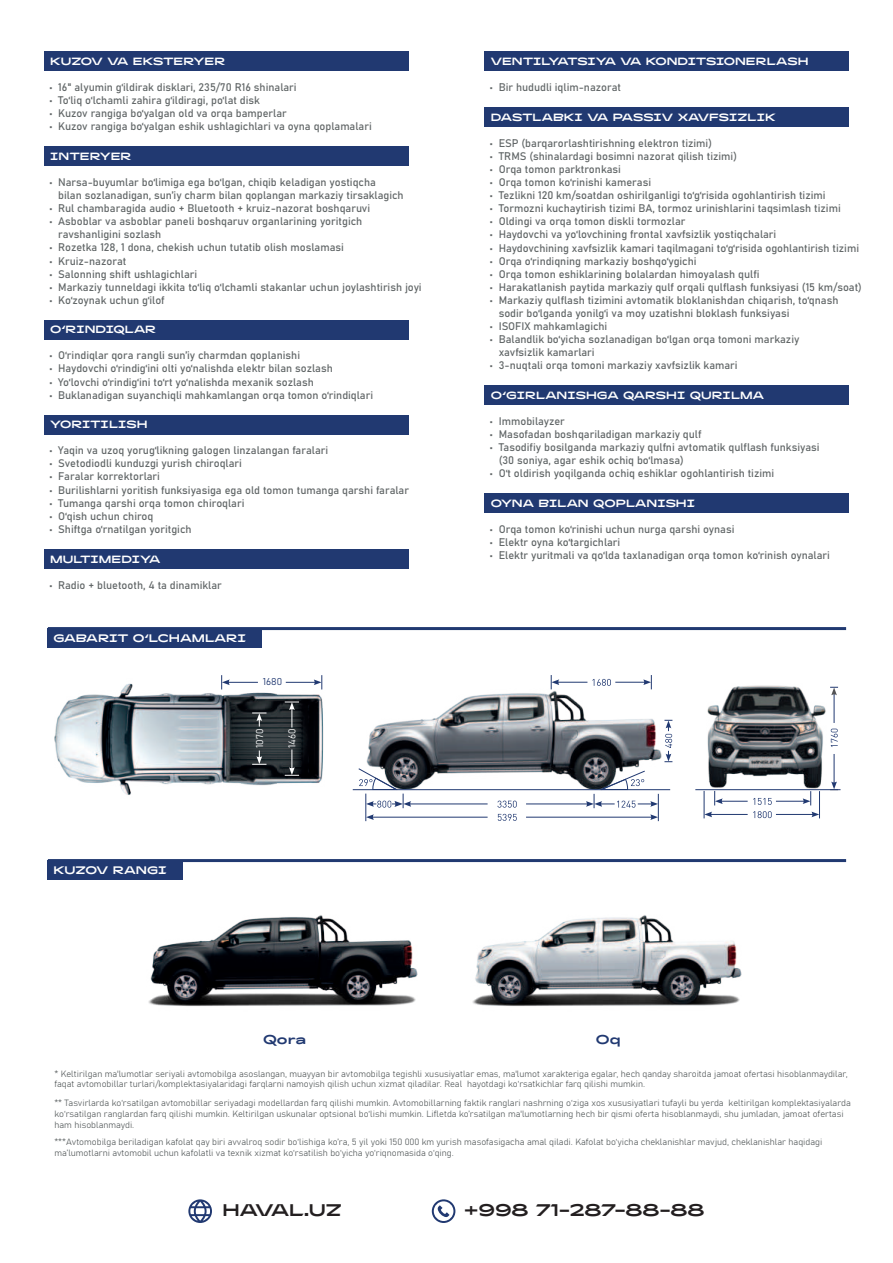
<style>
.page{position:relative;width:893px;height:1263px;background:#fff}
.page>*{position:absolute;margin:0;border:0;box-sizing:border-box;transform-origin:0 0}
.t1{font:500 16.8px "Haval";color:#231f20}
.t2{font:500 12.9px "Haval";color:#213971}
.t3{font:10.95px/13px "Bahnschrift";color:#626768}
.t4{font:500 10.95px "Haval";color:#fff}
.t5{font:500 10.5px "Haval";color:#fff}
.t6{font:9.75px "Bahnschrift";color:#fff}
.t7{font:9.75px "Bahnschrift";color:#213971}
.t8{font:9px/10.8px "Bahnschrift";color:#626768}
</style>
<div class="page">
<div style="left:47px;top:860px;width:136px;height:19px;background:#213971"></div>
<hr style="left:48px;top:859px;width:798px;height:3px;background:#213971">
<img style="left:135px;top:859px;width:300px;height:147px">
<img style="left:458px;top:859px;width:300px;height:147px">
<div style="left:485px;top:52px;width:364px;height:19px;background:#213971"></div>
<div style="left:485px;top:108px;width:364px;height:19px;background:#213971"></div>
<div style="left:485px;top:386px;width:364px;height:19px;background:#213971"></div>
<div style="left:44px;top:52px;width:364px;height:19px;background:#213971"></div>
<div style="left:44px;top:147px;width:364px;height:19px;background:#213971"></div>
<div style="left:44px;top:320px;width:364px;height:19px;background:#213971"></div>
<div style="left:44px;top:549px;width:364px;height:19px;background:#213971"></div>
<div style="left:485px;top:494px;width:364px;height:19px;background:#213971"></div>
<div style="left:44px;top:415px;width:364px;height:19px;background:#213971"></div>
<div style="left:47px;top:628px;width:215px;height:20px;background:#213971"></div>
<hr style="left:48px;top:627px;width:798px;height:3px;background:#213971">
<img style="left:349px;top:627px;width:332px;height:195px">
<img style="left:670px;top:660px;width:171px;height:145px">
<hr style="left:526px;top:817px;width:126px;height:1px;background:#213971">
<hr style="left:526px;top:804px;width:62px;height:1px;background:#213971">
<hr style="left:409px;top:804px;width:79px;height:1px;background:#213971">
<hr style="left:615px;top:682px;width:30px;height:1px;background:#213971">
<hr style="left:557px;top:682px;width:30px;height:1px;background:#213971">
<hr style="left:372px;top:817px;width:116px;height:1px;background:#213971">
<svg style="left:498px;top:814px;width:19px;height:7px"></svg>
<svg style="left:497px;top:801px;width:20px;height:7px"></svg>
<svg style="left:592px;top:679px;width:19px;height:7px"></svg>
<svg style="left:551px;top:675px;width:8px;height:14px"></svg>
<svg style="left:643px;top:675px;width:9px;height:14px"></svg>
<svg style="left:664px;top:720px;width:8px;height:42px"></svg>
<hr style="left:353px;top:789px;width:317px;height:1px;background:#213971">
<svg style="left:358px;top:768px;width:53px;height:53px"></svg>
<svg style="left:586px;top:770px;width:73px;height:51px"></svg>
<hr style="left:834px;top:693px;width:1px;height:30px;background:#213971">
<hr style="left:834px;top:754px;width:1px;height:30px;background:#213971">
<svg style="left:831px;top:729px;width:7px;height:18px"></svg>
<svg style="left:830px;top:687px;width:8px;height:8px"></svg>
<svg style="left:830px;top:781px;width:8px;height:8px"></svg>
<svg style="left:704px;top:791px;width:116px;height:27px"></svg>
<hr style="left:695px;top:789px;width:145px;height:1px;background:#213971">
<img style="left:54px;top:681px;width:270px;height:114px">
<hr style="left:286px;top:682px;width:30px;height:1px;background:#213971">
<hr style="left:227px;top:682px;width:31px;height:1px;background:#213971">
<svg style="left:221px;top:675px;width:9px;height:14px"></svg>
<svg style="left:314px;top:675px;width:9px;height:14px"></svg>
<svg style="left:285px;top:749px;width:14px;height:27px"></svg>
<svg style="left:285px;top:702px;width:14px;height:25px"></svg>
<svg style="left:252px;top:750px;width:14px;height:15px"></svg>
<svg style="left:252px;top:713px;width:14px;height:13px"></svg>
<svg style="left:188px;top:1199px;width:24px;height:24px"></svg>
<svg style="left:432px;top:1199px;width:23px;height:24px"></svg>
<p class="t5" style="left:50px;top:58px;width:177px">KUZOV VA EKSTERYER</p>
<p class="t3" style="left:49px;top:81px;width:324px">ï 16" alyumin gëildirak disklari, 235/70 R16 shinalari<br>ï Toëliq oëlchamli zahira gëildiragi, poëlat disk<br>ï Kuzov rangiga boëyalgan old va orqa bamperlar<br>ï Kuzov rangiga boëyalgan eshik ushlagichlari va oyna qoplamalari</p>
<p class="t5" style="left:50px;top:152px;width:83px">INTERYER</p>
<p class="t3" style="left:49px;top:176px;width:328px">ï Narsa-buyumlar boëlimiga ega boëlgan, chiqib keladigan yostiqcha</p>
<p class="t3" style="left:58px;top:189px;width:347px">bilan sozlanadigan, suníiy charm bilan qoplangan markaziy tirsaklagich</p>
<p class="t3" style="left:49px;top:203px;width:322px">ï Rul chambaragida audio + Bluetooth + kruiz-nazorat boshqaruvi</p>
<p class="t3" style="left:49px;top:216px;width:314px">ï Asboblar va asboblar paneli boshqaruv organlarining yoritgich</p>
<p class="t3" style="left:58px;top:229px;width:105px">ravshanligini sozlash</p>
<p class="t3" style="left:49px;top:242px;width:296px">ï Rozetka 128, 1 dona, chekish uchun tutatib olish moslamasi</p>
<p class="t3" style="left:49px;top:255px;width:79px">ï Kruiz-nazorat</p>
<p class="t3" style="left:49px;top:268px;width:149px">ï Salonning shift ushlagichlari</p>
<p class="t3" style="left:49px;top:281px;width:374px">ï Markaziy tunneldagi ikkita toëliq oëlchamli stakanlar uchun joylashtirish joyi</p>
<p class="t3" style="left:49px;top:294px;width:117px">ï Koëzoynak uchun gëilof</p>
<p class="t5" style="left:50px;top:326px;width:108px">O‘RINDIQLAR</p>
<p class="t3" style="left:49px;top:350px;width:325px">ï Oërindiqlar qora rangli suníiy charmdan qoplanishi<br>ï Haydovchi oërindigëini olti yoënalishda elektr bilan sozlash<br>ï Yoëlovchi oërindigëini toërt yoënalishda mexanik sozlash<br>ï Buklanadigan suyanchiqli mahkamlangan orqa tomon oërindiqlari</p>
<p class="t5" style="left:50px;top:421px;width:99px">YORITILISH</p>
<p class="t3" style="left:49px;top:445px;width:361px">ï Yaqin va uzoq yorugëlikning galogen linzalangan faralari<br>ï Svetodiodli kunduzgi yurish chiroqlari<br>ï Faralar korrektorlari<br>ï Burilishlarni yoritish funksiyasiga ega old tomon tumanga qarshi faralar ï Tumanga qarshi orqa tomon chiroqlari<br>ï Oëqish uchun chiroq<br>ï Shiftga oërnatilgan yoritgich</p>
<p class="t5" style="left:50px;top:555px;width:112px">MULTIMEDIYA</p>
<p class="t3" style="left:49px;top:579px;width:174px">ï Radio + bluetooth, 4 ta dinamiklar</p>
<p class="t4" style="left:53px;top:634px;width:194px">GABARIT O‘LCHAMLARI</p>
<p class="t7" style="left:263px;top:678px;width:21px">1680</p>
<p class="t6" style="left:256px;top:748px;width:21px;rotate:-90deg">1070</p>
<p class="t6" style="left:288px;top:748px;width:21px;rotate:-90deg">1460</p>
<p class="t4" style="left:53px;top:866px;width:115px">KUZOV RANGI</p>
<p class="t5" style="left:491px;top:58px;width:319px">VENTILYATSIYA VA KONDITSIONERLASH</p>
<p class="t3" style="left:490px;top:81px;width:133px">ï Bir hududli iqlim-nazorat</p>
<p class="t5" style="left:491px;top:113px;width:287px">DASTLABKI VA PASSIV XAVFSIZLIK</p>
<p class="t3" style="left:490px;top:137px;width:224px">ï ESP (barqarorlashtirishning elektron tizimi)</p>
<p class="t3" style="left:490px;top:150px;width:249px">ï TRMS (shinalardagi bosimni nazorat qilish tizimi)</p>
<p class="t3" style="left:490px;top:163px;width:133px">ï Orqa tomon parktronkasi</p>
<p class="t3" style="left:490px;top:176px;width:163px">ï Orqa tomon koërinishi kamerasi</p>
<p class="t3" style="left:490px;top:190px;width:337px">ï Tezlikni 120 km/soatdan oshirilganligi toëgërisida ogohlantirish tizimi</p>
<p class="t3" style="left:490px;top:203px;width:352px">ï Tormozni kuchaytirish tizimi BA, tormoz urinishlarini taqsimlash tizimi</p>
<p class="t3" style="left:490px;top:216px;width:197px">ï Oldingi va orqa tomon diskli tormozlar</p>
<p class="t3" style="left:490px;top:229px;width:288px">ï Haydovchi va yoëlovchining frontal xavfsizlik yostiqchalari</p>
<p class="t3" style="left:490px;top:242px;width:371px">ï Haydovchining xavfsizlik kamari taqilmagani toëgërisida ogohlantirish tizimi</p>
<p class="t3" style="left:490px;top:255px;width:208px">ï Orqa oërindiqning markaziy boshqoëygichi</p>
<p class="t3" style="left:490px;top:268px;width:271px">ï Orqa tomon eshiklarining bolalardan himoyalash qulfi</p>
<p class="t3" style="left:490px;top:281px;width:374px">ï Harakatlanish paytida markaziy qulf orqali qulflash funksiyasi (15 km/soat)</p>
<p class="t3" style="left:490px;top:294px;width:350px">ï Markaziy qulflash tizimini avtomatik bloklanishdan chiqarish, toëqnash</p>
<p class="t3" style="left:499px;top:307px;width:292px">sodir boëlganda yonilgëi va moy uzatishni bloklash funksiyasi</p>
<p class="t3" style="left:490px;top:320px;width:119px">ï ISOFIX mahkamlagichi</p>
<p class="t3" style="left:490px;top:333px;width:311px">ï Balandlik boëyicha sozlanadigan boëlgan orqa tomoni markaziy</p>
<p class="t3" style="left:499px;top:346px;width:97px">xavfsizlik kamarlari</p>
<p class="t3" style="left:490px;top:360px;width:249px">ï 3-nuqtali orqa tomoni markaziy xavfsizlik kamari</p>
<p class="t5" style="left:491px;top:391px;width:275px">O‘GIRLANISHGA QARSHI QURILMA</p>
<p class="t3" style="left:490px;top:415px;width:77px">ï Immobilayzer</p>
<p class="t3" style="left:490px;top:428px;width:213px">ï Masofadan boshqariladigan markaziy qulf</p>
<p class="t3" style="left:490px;top:441px;width:331px">ï Tasodifiy bosilganda markaziy qulfni avtomatik qulflash funksiyasi</p>
<p class="t3" style="left:499px;top:454px;width:187px">(30 soniya, agar eshik ochiq boëlmasa)</p>
<p class="t3" style="left:490px;top:467px;width:286px">ï Oët oldirish yoqilganda ochiq eshiklar ogohlantirish tizimi</p>
<p class="t5" style="left:491px;top:500px;width:206px">OYNA BILAN QOPLANISHI</p>
<p class="t3" style="left:490px;top:523px;width:341px">ï Orqa tomon koërinishi uchun nurga qarshi oynasi<br>ï Elektr oyna koëtargichlari<br>ï Elektr yuritmali va qoëlda taxlanadigan orqa tomon koërinish oynalari</p>
<p class="t2" style="left:263px;top:1035px;width:45px">Qora</p>
<p class="t2" style="left:596px;top:1035px;width:26px">Oq</p>
<p class="t8" style="left:54px;top:1069px;width:795px">* Keltirilgan ma'lumotlar seriyali avtomobilga asoslangan, muayyan bir avtomobilga tegishli xususiyatlar emas, ma'lumot xarakteriga egalar, hech qanday sharoitda jamoat ofertasi hisoblanmaydilar, faqat avtomobillar turlari/komplektasiyalaridagi farqlarni namoyish qilish uchun xizmat qiladilar. Real hayotdagi koʻrsatkichlar farq qilishi mumkin.</p>
<p class="t8" style="left:54px;top:1097px;width:798px">** Tasvirlarda koʻrsatilgan avtomobillar seriyadagi modellardan farq qilishi mumkin. Avtomobillarning faktik ranglari nashrning oʻziga xos xususiyatlari tufayli bu yerda keltirilgan komplektasiyalarda koʻrsatilgan ranglardan farq qilishi mumkin. Keltirilgan uskunalar optsional boʻlishi mumkin. Lifletda ko’rsatilgan ma'lumotlarning hech bir qismi oferta hisoblanmaydi, shu jumladan, jamoat ofertasi ham hisoblanmaydi.</p>
<p class="t8" style="left:54px;top:1136px;width:769px">***Avtomobilga beriladigan kafolat qay biri avvalroq sodir boʻlishiga ko’ra, 5 yil yoki 150 000 km yurish masofasigacha amal qiladi. Kafolat boʻyicha cheklanishlar mavjud, cheklanishlar haqidagi ma’lumotlarni avtomobil uchun kafolatli va texnik xizmat koʻrsatilish boʻyicha yoʻriqnomasida oʻqing.</p>
<h1 class="t1" style="left:223px;top:1204px;width:121px">HAVAL.UZ</h1>
<h1 class="t1" style="left:464px;top:1204px;width:242px">+998 71-287-88-88</h1>
</div>
